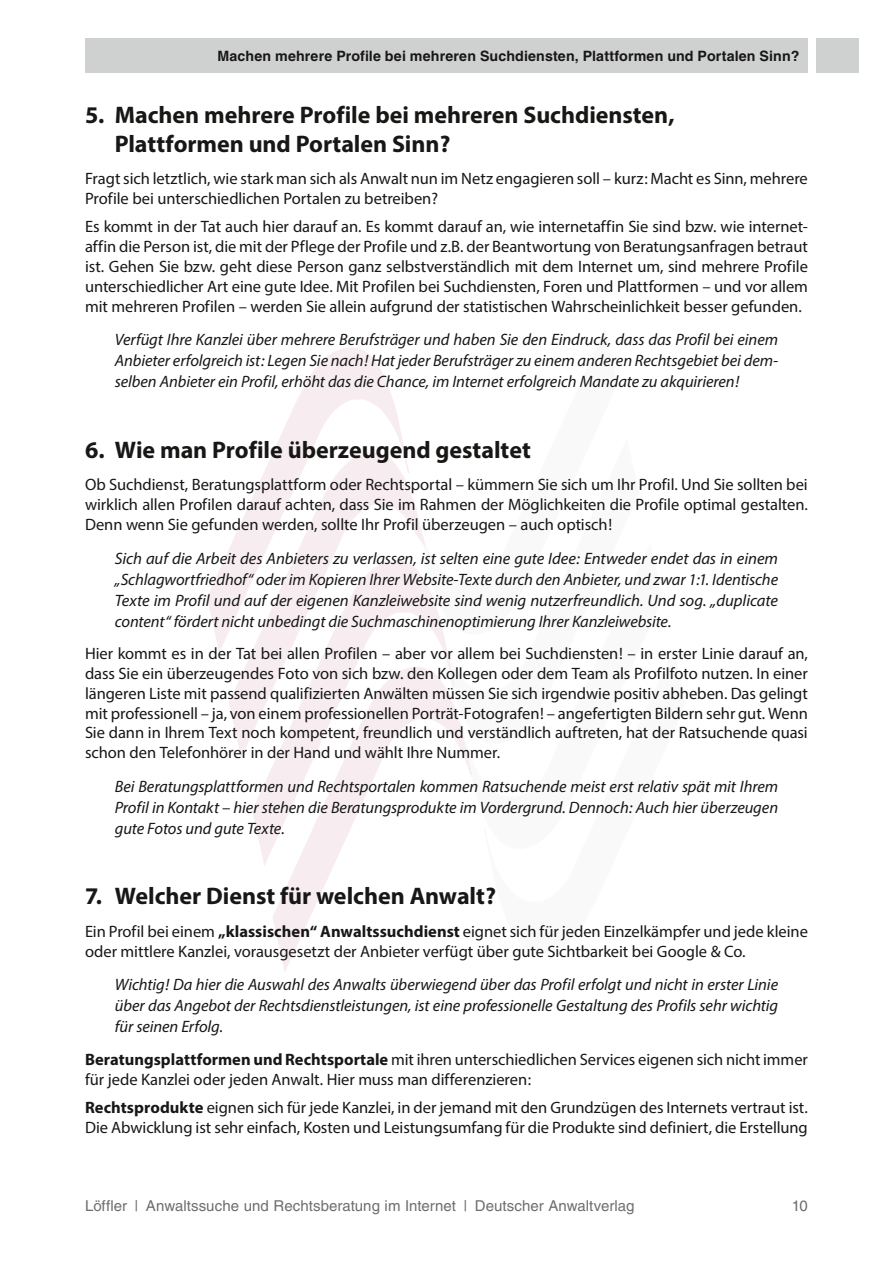
<style>
.page{position:relative;width:893px;height:1263px;background:#fff}
.page>*{position:absolute;margin:0;border:0;box-sizing:border-box;transform-origin:0 0}
.t1{font:700 24px/28.8px "Myriad Pro";color:#181716}
.t2{font:16.5px/19.8px "Myriad Pro";letter-spacing:-.005em;color:#181716}
.t3{font:italic 16.5px/21px "Myriad Pro";letter-spacing:-.005em;color:#181716;text-align:justify}
.t4{font:15px "Helvetica";letter-spacing:.005em;color:#6e6e6e}
.t5{font:700 14.25px "Helvetica";letter-spacing:.01em;color:#181716}
.s1{font-weight:700}
</style>
<div class="page">
<div style="left:85px;top:38px;width:723px;height:34px;background:#cfd0d0"></div>
<div style="left:816px;top:38px;width:43px;height:34px;background:#cfd0d0"></div>
<svg style="left:207px;top:347px;width:198px;height:305px"></svg>
<svg style="left:252px;top:585px;width:198px;height:280px"></svg>
<svg style="left:272px;top:666px;width:200px;height:305px"></svg>
<svg style="left:228px;top:452px;width:199px;height:306px"></svg>
<p class="t5" style="left:217px;top:47px;width:584px">Machen mehrere Profile bei mehreren Suchdiensten, Plattformen und Portalen Sinn?</p>
<h1 class="t1" style="left:115px;top:100px;width:561px;text-indent:-30px">5. Machen mehrere Profile bei mehreren Suchdiensten,<br>Plattformen und Portalen Sinn?</h1>
<p class="t2" style="left:85px;top:169px;width:724px">Fragt sich letztlich, wie stark man sich als Anwalt nun im Netz engagieren soll – kurz: Macht es Sinn, mehrere<br>Profile bei unterschiedlichen Portalen zu betreiben?</p>
<p class="t2" style="left:85px;top:217px;width:724px;text-align:justify">Es kommt in der Tat auch hier darauf an. Es kommt darauf an, wie internetaffin Sie sind bzw. wie internet&shy;affin die Person ist, die mit der Pflege der Profile und z.B. der Beantwortung von Beratungsanfragen betraut ist. Gehen Sie bzw. geht diese Person ganz selbstverständlich mit dem Internet um, sind mehrere Profile unterschiedlicher Art eine gute Idee. Mit Profilen bei Suchdiensten, Foren und Plattformen – und vor allem mit mehreren Profilen – werden Sie allein aufgrund der statistischen Wahrscheinlichkeit besser gefunden.</p>
<p class="t3" style="left:115px;top:329px;width:665px">Verfügt Ihre Kanzlei über mehrere Berufsträger und haben Sie den Eindruck, dass das Profil bei einem Anbieter erfolgreich ist: Legen Sie nach! Hat jeder Berufsträger zu einem anderen Rechtsgebiet bei dem&shy;selben Anbieter ein Profil, erhöht das die Chance, im Internet erfolgreich Mandate zu akquirieren!</p>
<h1 class="t1" style="left:85px;top:434px;width:447px">6. Wie man Profile überzeugend gestaltet</h1>
<p class="t2" style="left:85px;top:474px;width:724px;text-align:justify">Ob Suchdienst, Beratungsplattform oder Rechtsportal – kümmern Sie sich um Ihr Profil. Und Sie sollten bei wirklich allen Profilen darauf achten, dass Sie im Rahmen der Möglichkeiten die Profile optimal gestalten.<br>Denn wenn Sie gefunden werden, sollte Ihr Profil überzeugen – auch optisch!</p>
<p class="t3" style="left:115px;top:547px;width:665px">Sich auf die Arbeit des Anbieters zu verlassen, ist selten eine gute Idee: Entweder endet das in einem „Schlagwortfriedhof“ oder im Kopieren Ihrer Website-Texte durch den Anbieter, und zwar 1:1. Identische Texte im Profil und auf der eigenen Kanzleiwebsite sind wenig nutzerfreundlich. Und sog. „duplicate content“ fördert nicht unbedingt die Suchmaschinenoptimierung Ihrer Kanzleiwebsite.</p>
<p class="t2" style="left:85px;top:643px;width:724px;text-align:justify">Hier kommt es in der Tat bei allen Profilen – aber vor allem bei Suchdiensten! – in erster Linie darauf an, dass Sie ein überzeugendes Foto von sich bzw. den Kollegen oder dem Team als Profilfoto nutzen. In einer längeren Liste mit passend qualifizierten Anwälten müssen Sie sich irgendwie positiv abheben. Das gelingt mit professionell – ja, von einem professionellen Porträt-Fotografen! – angefertigten Bildern sehr gut. Wenn Sie dann in Ihrem Text noch kompetent, freundlich und verständlich auftreten, hat der Ratsuchende quasi schon den Telefonhörer in der Hand und wählt Ihre Nummer.</p>
<p class="t3" style="left:115px;top:776px;width:665px">Bei Beratungsplattformen und Rechtsportalen kommen Ratsuchende meist erst relativ spät mit Ihrem Profil in Kontakt – hier stehen die Beratungsprodukte im Vordergrund. Dennoch: Auch hier überzeugen gute Fotos und gute Texte.</p>
<h1 class="t1" style="left:85px;top:881px;width:412px">7. Welcher Dienst für welchen Anwalt?</h1>
<p class="t2" style="left:85px;top:921px;width:724px">Ein Profil bei einem <span class="s1">„klassischen“ Anwaltssuchdienst</span> eignet sich für jeden Einzelkämpfer und jede kleine oder mittlere Kanzlei, vorausgesetzt der Anbieter verfügt über gute Sichtbarkeit bei Google &amp; Co.</p>
<p class="t3" style="left:115px;top:974px;width:665px">Wichtig! Da hier die Auswahl des Anwalts überwiegend über das Profil erfolgt und nicht in erster Linie über das Angebot der Rechtsdienstleistungen, ist eine professionelle Gestaltung des Profils sehr wichtig für seinen Erfolg.</p>
<p class="t2" style="left:85px;top:1049px;width:724px"><span class="s1">Beratungsplattformen und Rechtsportale</span> mit ihren unterschiedlichen Services eigenen sich nicht immer für jede Kanzlei oder jeden Anwalt. Hier muss man differenzieren:</p>
<p class="t2" style="left:85px;top:1097px;width:724px"><span class="s1">Rechtsprodukte</span> eignen sich für jede Kanzlei, in der jemand mit den Grundzügen des Internets vertraut ist.<br>Die Abwicklung ist sehr einfach, Kosten und Leistungsumfang für die Produkte sind definiert, die Erstellung</p>
<p class="t4" style="left:85px;top:1197px;width:551px">Löffler | Anwaltssuche und Rechtsberatung im Internet | Deutscher Anwaltverlag</p>
<p class="t4" style="left:792px;top:1197px;width:18px">10</p>
</div>
